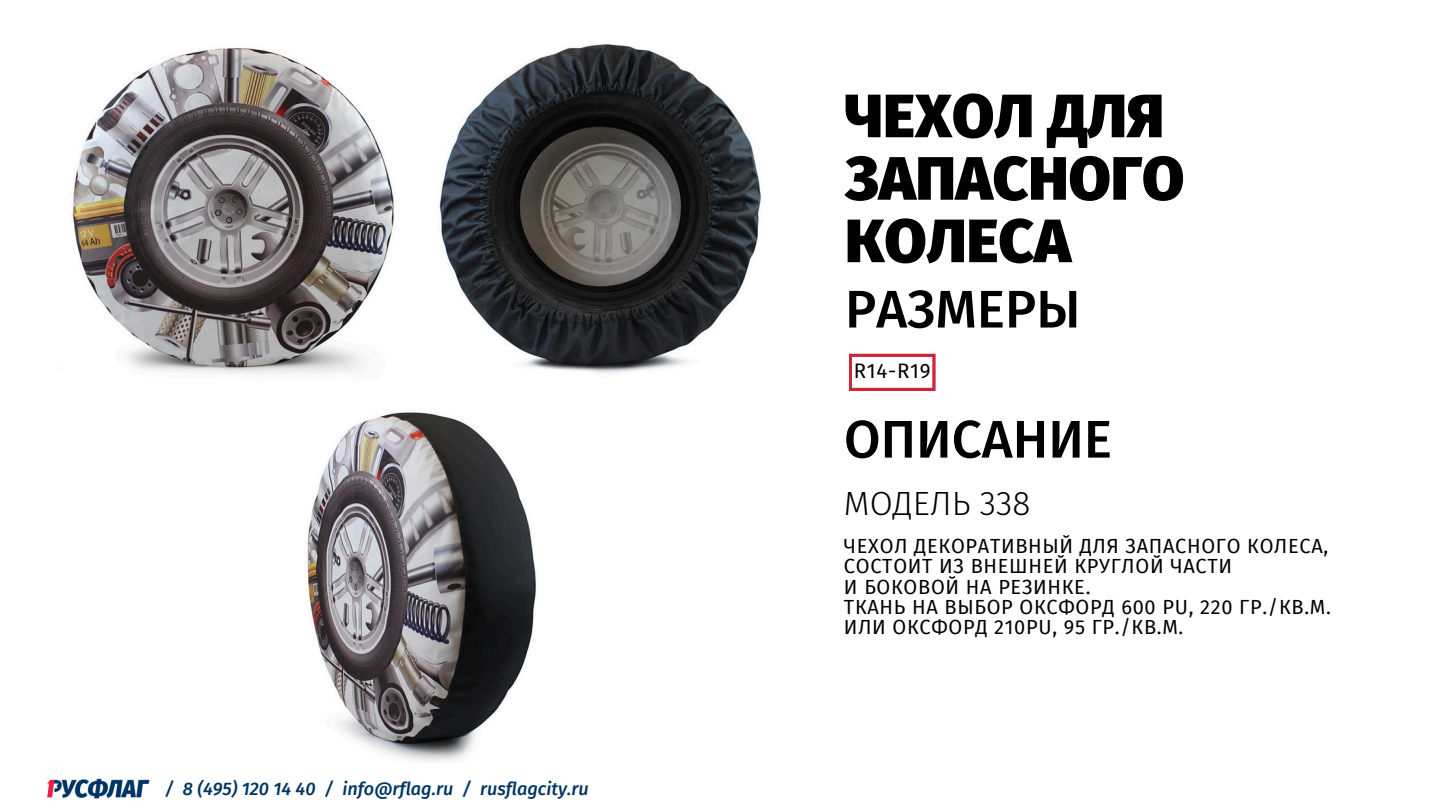
<style>
.page{position:relative;width:1440px;height:810px;background:#fff}
.page>*{position:absolute;margin:0;border:0;box-sizing:border-box;transform-origin:0 0}
.t1{font:900 61.2px/62.5px "Fira Sans";color:#000}
.t2{font:500 53px "Fira Sans";color:#000}
.t3{font:300 33.5px "Fira Sans";color:#000}
.t4{font:20.5px "Fira Sans";letter-spacing:.035em;color:#000}
.t5{font:20px/20.2px "Fira Sans";letter-spacing:.035em;color:#000}
.t6{font:italic 500 18.1px "Fira Sans";color:#003664}
</style>
<div class="page">
<img style="left:46px;top:778px;width:105px;height:21px">
<img style="left:72px;top:48px;width:322px;height:325px">
<img style="left:439px;top:44px;width:323px;height:329px">
<img style="left:307px;top:412px;width:229px;height:350px">
<svg style="left:849px;top:354px;width:87px;height:37px"></svg>
<p class="t6" style="left:165px;top:778px;width:425px">/ 8 (495) 120 14 40 / info@rflag.ru / rusflagcity.ru</p>
<p class="t1" style="left:845px;top:85px;width:341px">ЧЕХОЛ ДЛЯ<br>ЗАПАСНОГО<br>КОЛЕСА</p>
<h1 class="t2" style="left:845px;top:278px;width:237px">РАЗМЕРЫ</h1>
<p class="t4" style="left:854px;top:359px;width:78px">R14-R19</p>
<p class="t2" style="left:844px;top:408px;width:269px">ОПИСАНИЕ</p>
<p class="t3" style="left:844px;top:484px;width:188px">МОДЕЛЬ 338</p>
<h2 class="t5" style="left:844px;top:536px;width:488px">ЧЕХОЛ ДЕКОРАТИВНЫЙ ДЛЯ ЗАПАСНОГО КОЛЕСА, СОСТОИТ ИЗ ВНЕШНЕЙ КРУГЛОЙ ЧАСТИ<br>И БОКОВОЙ НА РЕЗИНКЕ.<br>ТКАНЬ НА ВЫБОР ОКСФОРД 600 PU, 220 ГР./КВ.М.<br>ИЛИ ОКСФОРД 210PU, 95 ГР./КВ.М.</h2>
</div>
